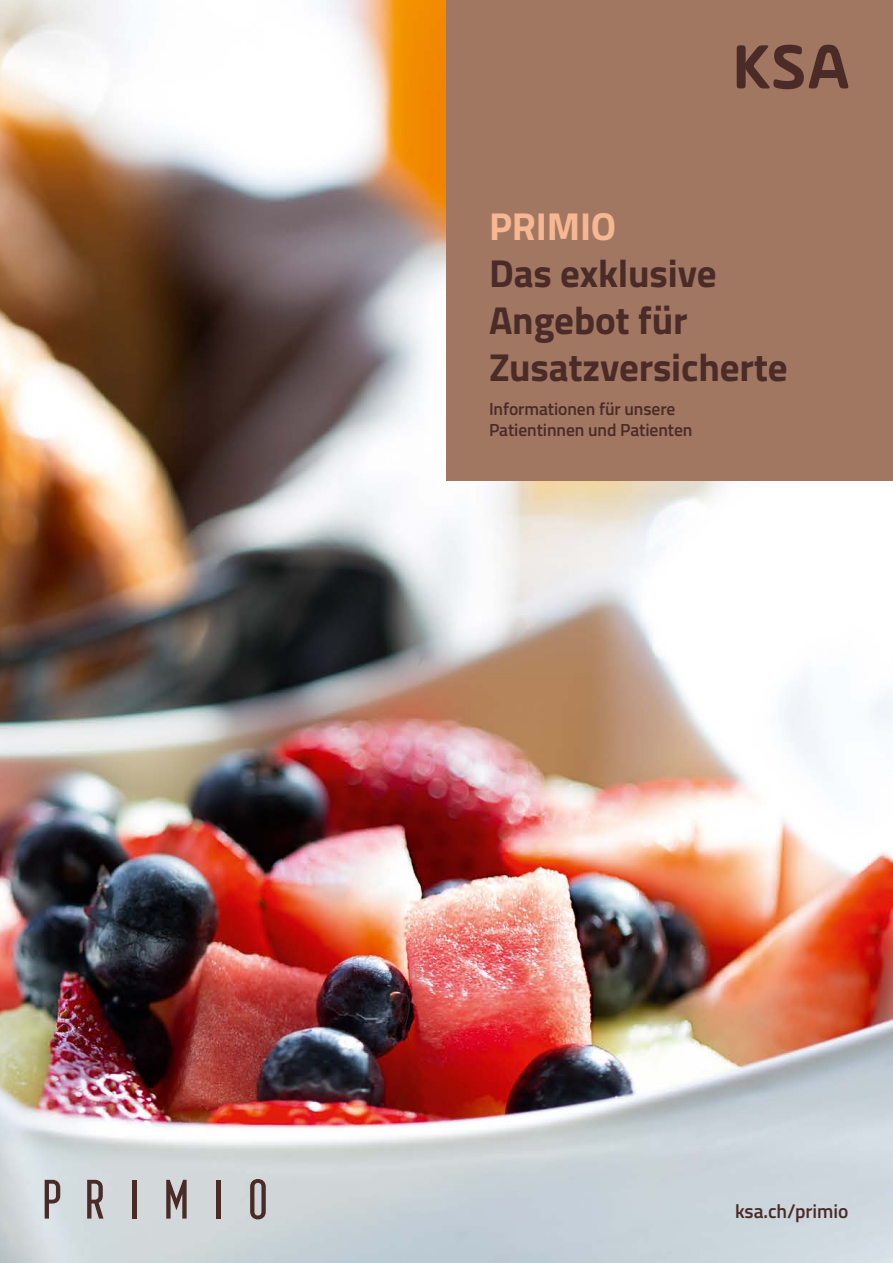
<style>
.page{position:relative;width:893px;height:1263px;background:#fff}
.page>*{position:absolute;margin:0;border:0;box-sizing:border-box;transform-origin:0 0}
.t1{font:700 39px/46.8px "Titillium Web";letter-spacing:-.005em;color:#4a2b28}
.t2{font:700 39px "Titillium Web";letter-spacing:-.005em;color:#f8b793}
.t3{font:600 19.5px "Titillium Web";letter-spacing:-.005em;color:#4a2b28}
.t4{font:600 17.55px/20.7px "Titillium Web";letter-spacing:-.005em;color:#4a2b28}
</style>
<div class="page">
<img style="left:0;top:0;width:893px;height:1263px">
<div style="left:446px;top:0;width:447px;height:480px;background:#a27762"></div>
<svg style="left:737px;top:45px;width:111px;height:44px"></svg>
<svg style="left:45px;top:1180px;width:15px;height:38px"></svg>
<svg style="left:87px;top:1180px;width:16px;height:38px"></svg>
<hr style="left:132px;top:1180px;width:4px;height:38px;background:#4a2b28">
<svg style="left:166px;top:1180px;width:21px;height:38px"></svg>
<div style="left:216px;top:1180px;width:5px;height:38px;background:#4a2b28"></div>
<svg style="left:250px;top:1179px;width:16px;height:40px"></svg>
<h1 class="t2" style="left:489px;top:197px;width:129px">PRIMIO</h1>
<h1 class="t1" style="left:489px;top:248px;width:300px">Das exklusive<br>Angebot für<br>Zusatzversicherte</h1>
<p class="t4" style="left:489px;top:398px;width:205px">Informationen für unsere<br>Patientinnen und Patienten</p>
<p class="t3" style="left:735px;top:1197px;width:115px">ksa.ch/primio</p>
</div>
